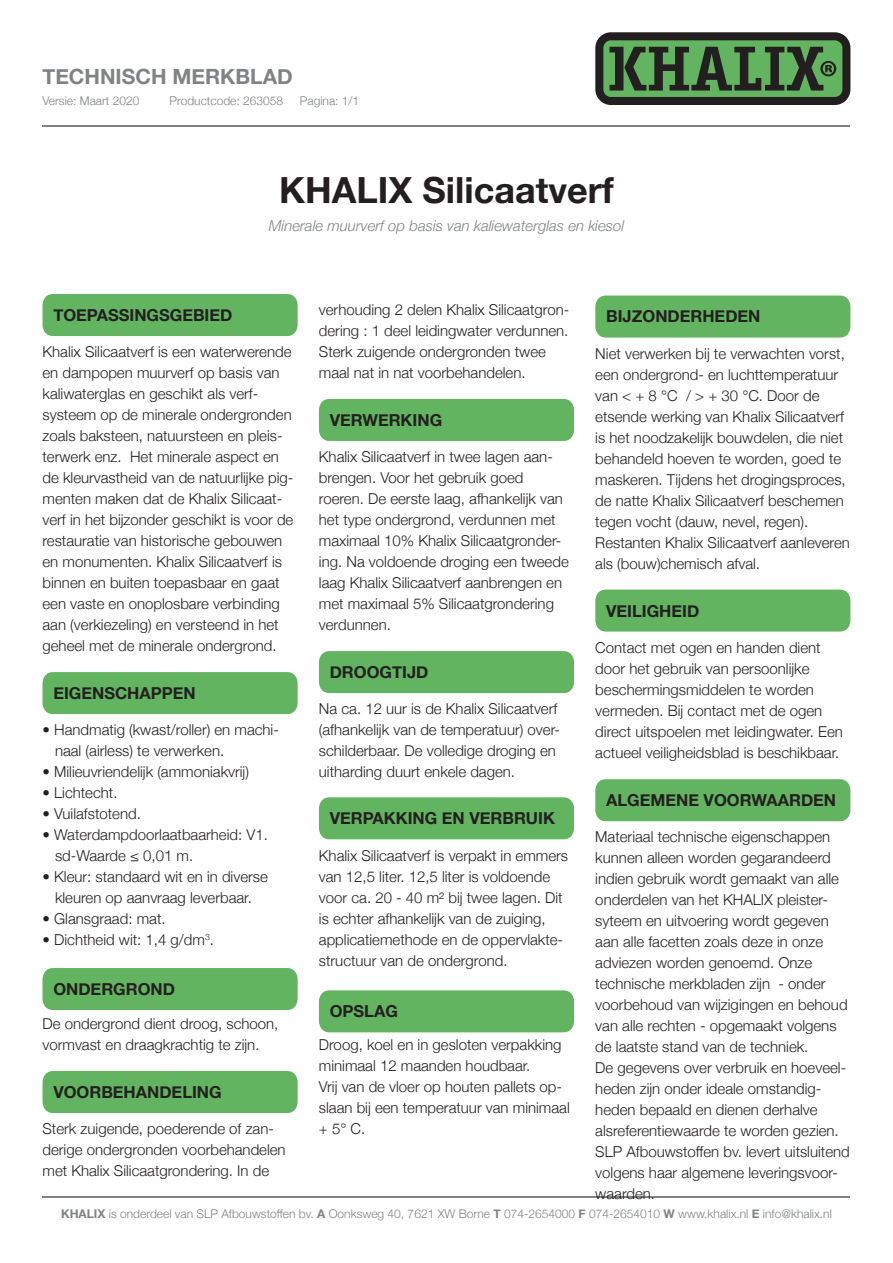
<style>
.page{position:relative;width:893px;height:1263px;background:#fff}
.page>*{position:absolute;margin:0;border:0;box-sizing:border-box;transform-origin:0 0}
.t1{font:700 36px "Helvetica Neue";color:#231f20}
.t2{font:700 21px "Helvetica Neue";color:#808285}
.t3{font:700 16.5px "Helvetica Neue";color:#231f20}
.t4{font:300 15px/21px "Helvetica Neue";color:#231f20}
.t5{font:italic 300 15px "Helvetica Neue";color:#808285}
.t6{font:300 12px "Helvetica Neue";color:#808285}
.s1{font-weight:700}
</style>
<div class="page">
<hr style="left:43px;top:126px;width:807px;height:1px;background:#808285">
<hr style="left:43px;top:1196px;width:807px;height:1px;background:#808285">
<div style="left:43px;top:968px;width:255px;height:42px;background:#63b461;border-radius:11px"></div>
<div style="left:43px;top:1071px;width:255px;height:42px;background:#63b461;border-radius:11px"></div>
<div style="left:319px;top:399px;width:255px;height:42px;background:#63b461;border-radius:11px"></div>
<div style="left:319px;top:797px;width:255px;height:42px;background:#63b461;border-radius:11px"></div>
<div style="left:319px;top:990px;width:255px;height:42px;background:#63b461;border-radius:11px"></div>
<div style="left:595px;top:296px;width:255px;height:42px;background:#63b461;border-radius:11px"></div>
<div style="left:595px;top:590px;width:255px;height:42px;background:#63b461;border-radius:11px"></div>
<div style="left:595px;top:779px;width:255px;height:42px;background:#63b461;border-radius:11px"></div>
<div style="left:43px;top:294px;width:255px;height:42px;background:#63b461;border-radius:11px"></div>
<div style="left:43px;top:672px;width:255px;height:42px;background:#63b461;border-radius:11px"></div>
<svg style="left:595px;top:32px;width:255px;height:73px;background:#446741"></svg>
<div style="left:319px;top:651px;width:255px;height:42px;background:#63b461;border-radius:11px"></div>
<p class="t2" style="left:43px;top:60px;width:252px">TECHNISCH MERKBLAD</p>
<p class="t6" style="left:43px;top:91px;width:99px">Versie: Maart 2020</p>
<p class="t6" style="left:170px;top:91px;width:115px">Productcode: 263058</p>
<p class="t6" style="left:300px;top:91px;width:61px">Pagina: 1/1</p>
<p class="t1" style="left:279px;top:162px;width:336px">KHALIX Silicaatverf</p>
<p class="t5" style="left:269px;top:214px;width:357px">Minerale muurverf op basis van kaliewaterglas en kiesol</p>
<p class="t3" style="left:53px;top:302px;width:181px">TOEPASSINGSGEBIED</p>
<p class="t4" style="left:43px;top:340px;width:250px">Khalix Silicaatverf is een waterwerende en dampopen muurverf op basis van kaliwaterglas en geschikt als verf-</p>
<p class="t4" style="left:43px;top:403px;width:252px">systeem op de minerale ondergronden zoals baksteen, natuursteen en pleis&shy;terwerk enz. Het minerale aspect en de kleurvastheid van de natuurlijke pig&shy;menten maken dat de Khalix Silicaat&shy;verf in het bijzonder geschikt is voor de restauratie van historische gebouwen en monumenten. Khalix Silicaatverf is binnen en buiten toepasbaar en gaat een vaste en onoplosbare verbinding aan (verkiezeling) en versteend in het geheel met de minerale ondergrond.</p>
<p class="t3" style="left:53px;top:680px;width:144px">EIGENSCHAPPEN</p>
<p class="t4" style="left:43px;top:718px;width:238px">• Handmatig (kwast/roller) en machi-</p>
<p class="t4" style="left:55px;top:739px;width:171px">naal (airless) te verwerken.</p>
<p class="t4" style="left:43px;top:760px;width:208px">• Milieuvriendelijk (ammoniakvrij)</p>
<p class="t4" style="left:43px;top:781px;width:77px">• Lichtecht.</p>
<p class="t4" style="left:43px;top:802px;width:100px">• Vuilafstotend.</p>
<p class="t4" style="left:43px;top:823px;width:227px">• Waterdampdoorlaatbaarheid: V1.</p>
<p class="t4" style="left:55px;top:844px;width:140px">sd-Waarde ≤ 0,01 m.</p>
<p class="t4" style="left:43px;top:865px;width:227px">• Kleur: standaard wit en in diverse</p>
<p class="t4" style="left:55px;top:886px;width:198px">kleuren op aanvraag leverbaar.</p>
<p class="t4" style="left:43px;top:907px;width:125px">• Glansgraad: mat.</p>
<p class="t4" style="left:43px;top:928px;width:173px">• Dichtheid wit: 1,4 g/dm<sup>3</sup>.</p>
<p class="t3" style="left:53px;top:976px;width:123px">ONDERGROND</p>
<p class="t4" style="left:43px;top:1012px;width:237px">De ondergrond dient droog, schoon, vormvast en draagkrachtig te zijn.</p>
<p class="t3" style="left:53px;top:1079px;width:170px">VOORBEHANDELING</p>
<p class="t4" style="left:43px;top:1117px;width:245px">Sterk zuigende, poederende of zan&shy;derige ondergronden voorbehandelen met Khalix Silicaatgrondering. In de</p>
<p class="t4" style="left:319px;top:298px;width:252px">verhouding 2 delen Khalix Silicaatgron&shy;dering : 1 deel leidingwater verdunnen.</p>
<p class="t4" style="left:319px;top:340px;width:229px">Sterk zuigende ondergronden twee maal nat in nat voorbehandelen.</p>
<p class="t3" style="left:330px;top:407px;width:114px">VERWERKING</p>
<p class="t4" style="left:319px;top:445px;width:235px">Khalix Silicaatverf in twee lagen aan&shy;brengen. Voor het gebruik goed</p>
<p class="t4" style="left:319px;top:487px;width:251px">roeren. De eerste laag, afhankelijk van het type ondergrond, verdunnen met maximaal 10% Khalix Silicaatgronder&shy;ing. Na voldoende droging een tweede laag Khalix Silicaatverf aanbrengen en met maximaal 5% Silicaatgrondering verdunnen.</p>
<p class="t3" style="left:330px;top:659px;width:100px">DROOGTIJD</p>
<p class="t4" style="left:319px;top:697px;width:243px">Na ca. 12 uur is de Khalix Silicaatverf (afhankelijk van de temperatuur) over&shy;schilderbaar. De volledige droging en uitharding duurt enkele dagen.</p>
<p class="t3" style="left:330px;top:805px;width:227px">VERPAKKING EN VERBRUIK</p>
<p class="t4" style="left:319px;top:844px;width:251px">Khalix Silicaatverf is verpakt in emmers van 12,5 liter. 12,5 liter is voldoende voor ca. 20 - 40 m² bij twee lagen. Dit is echter afhankelijk van de zuiging, applicatiemethode en de oppervlakte&shy;structuur van de ondergrond.</p>
<p class="t3" style="left:330px;top:998px;width:70px">OPSLAG</p>
<p class="t4" style="left:319px;top:1033px;width:244px">Droog, koel en in gesloten verpakking</p>
<p class="t4" style="left:319px;top:1054px;width:213px">minimaal 12 maanden houdbaar.</p>
<p class="t4" style="left:319px;top:1075px;width:252px">Vrij van de vloer op houten pallets op&shy;slaan bij een temperatuur van minimaal + 5° C.</p>
<p class="t3" style="left:606px;top:304px;width:156px">BIJZONDERHEDEN</p>
<p class="t4" style="left:595px;top:342px;width:251px">Niet verwerken bij te verwachten vorst,</p>
<p class="t4" style="left:595px;top:363px;width:256px">een ondergrond- en luchttemperatuur van &lt; + 8 °C / &gt; + 30 °C. Door de etsende werking van Khalix Silicaatverf is het noodzakelijk bouwdelen, die niet behandeld hoeven te worden, goed te maskeren. Tijdens het drogingsproces, de natte Khalix Silicaatverf beschemen tegen vocht (dauw, nevel, regen).<br>Restanten Khalix Silicaatverf aanleveren als (bouw)chemisch afval.</p>
<p class="t3" style="left:606px;top:598px;width:95px">VEILIGHEID</p>
<p class="t4" style="left:595px;top:636px;width:249px">Contact met ogen en handen dient door het gebruik van persoonlijke beschermingsmiddelen te worden vermeden. Bij contact met de ogen direct uitspoelen met leidingwater. Een actueel veiligheidsblad is beschikbaar.</p>
<p class="t3" style="left:606px;top:787px;width:231px">ALGEMENE VOORWAARDEN</p>
<p class="t4" style="left:595px;top:825px;width:254px">Materiaal technische eigenschappen kunnen alleen worden gegarandeerd indien gebruik wordt gemaakt van alle onderdelen van het KHALIX pleister&shy;syteem en uitvoering wordt gegeven aan alle facetten zoals deze in onze adviezen worden genoemd. Onze technische merkbladen zijn - onder voorbehoud van wijzigingen en behoud van alle rechten - opgemaakt volgens de laatste stand van de techniek.</p>
<p class="t4" style="left:595px;top:1056px;width:252px">De gegevens over verbruik en hoeveel-</p>
<p class="t4" style="left:595px;top:1077px;width:256px">heden zijn onder ideale omstandig&shy;heden bepaald en dienen derhalve alsreferentiewaarde te worden gezien.<br>SLP Afbouwstoffen bv. levert uitsluitend volgens haar algemene leveringsvoor&shy;waarden.</p>
<p class="t6" style="left:61px;top:1204px;width:772px"><span class="s1">KHALIX</span> is onderdeel van SLP Afbouwstoffen bv. <span class="s1">A</span> Oonksweg 40, 7621 XW Borne <span class="s1">T</span> 074-2654000 <span class="s1">F</span> 074-2654010 <span class="s1">W</span> www.khalix.nl <span class="s1">E</span> info@khalix.nl</p>
</div>
